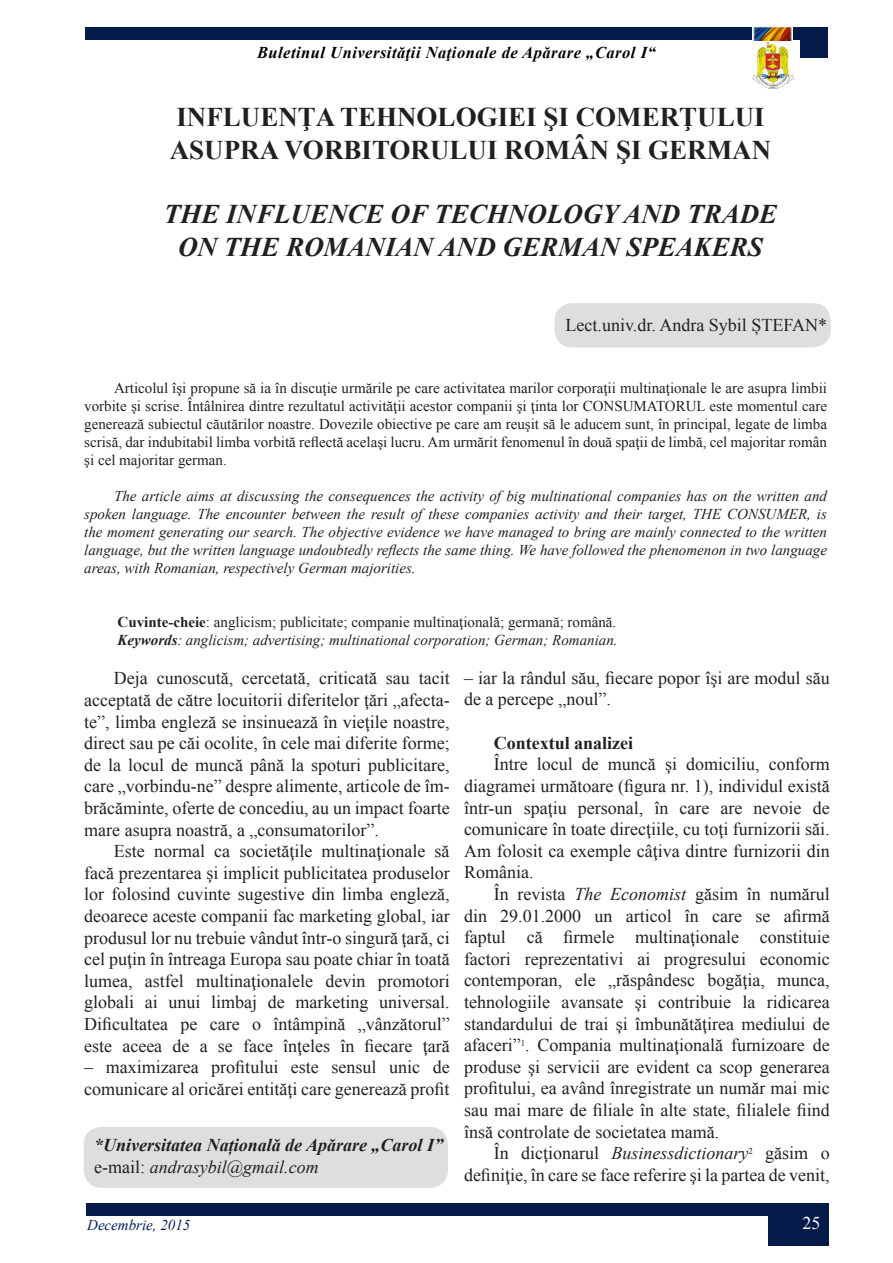
<style>
.page{position:relative;width:893px;height:1263px;background:#fff}
.page>*{position:absolute;margin:0;border:0;box-sizing:border-box;transform-origin:0 0}
.t1{font:700 27px "Times New Roman";color:#231f20}
.t2{font:italic 700 27px "Times New Roman";color:#231f20}
.t3{font:18px/21.6px "Times New Roman";color:#231f20;text-align:justify}
.t4{font:italic 700 18px "Times New Roman";color:#231f20}
.t5{font:italic 18px "Times New Roman";color:#231f20}
.t6{font:700 18px "Times New Roman";color:#231f20}
.t7{font:18px "Times New Roman";color:#fff}
.t8{font:italic 700 16.5px "Times New Roman";letter-spacing:.03em;color:#000103}
.t9{font:15px/18px "Times New Roman";color:#231f20;text-align:justify}
.t10{font:italic 15px/18px "Times New Roman";color:#231f20;text-align:justify}
.t11{font:italic 15px "Times New Roman";color:#001d67}
.s1{font-weight:700}
.s2{font-style:normal}
.s3{font-style:italic}
</style>
<div class="page">
<img style="left:753px;top:43px;width:40px;height:45px">
<div style="left:85px;top:27px;width:743px;height:13px;background:#041b49"></div>
<img style="left:752px;top:27px;width:40px;height:13px">
<div style="left:800px;top:36px;width:28px;height:22px;background:#041b49"></div>
<div style="left:87px;top:1203px;width:742px;height:13px;background:#041b49"></div>
<div style="left:768px;top:1216px;width:61px;height:29px;background:#041b49"></div>
<div style="left:554px;top:303px;width:277px;height:44px;background:#dddee0;border-radius:18px"></div>
<div style="left:84px;top:1127px;width:364px;height:61px;background:#dddee0;border-radius:18px"></div>
<p class="t8" style="left:257px;top:41px;width:400px">Buletinul Universităţii Naţionale de Apărare „Carol I“</p>
<p class="t1" style="left:176px;top:98px;width:590px">INFLUENŢA TEHNOLOGIEI ŞI COMERŢULUI</p>
<p class="t1" style="left:170px;top:130px;width:603px">ASUPRA VORBITORULUI ROMÂN ŞI GERMAN</p>
<p class="t2" style="left:164px;top:195px;width:615px">THE INFLUENCE OF TECHNOLOGY AND TRADE</p>
<p class="t2" style="left:178px;top:228px;width:586px">ON THE ROMANIAN AND GERMAN SPEAKERS</p>
<p class="t3" style="left:565px;top:314px;width:263px">Lect.univ.dr. Andra Sybil ȘTEFAN*</p>
<p class="t9" style="left:84px;top:378px;width:744px;text-indent:30px">Articolul îşi propune să ia în discuţie urmările pe care activitatea marilor corporaţii multinaţionale le are asupra limbii vorbite şi scrise. Întâlnirea dintre rezultatul activităţii acestor companii şi ţinta lor CONSUMATORUL este momentul care generează subiectul căutărilor noastre. Dovezile obiective pe care am reuşit să le aducem sunt, în principal, legate de limba scrisă, dar indubitabil limba vorbită reflectă acelaşi lucru. Am urmărit fenomenul în două spaţii de limbă, cel majoritar român şi cel majoritar german.</p>
<p class="t10" style="left:84px;top:486px;width:744px;text-indent:30px">The article aims at discussing the consequences the activity of big multinational companies has on the written and spoken language. The encounter between the result of these companies activity and their target, THE CONSUMER, is the moment generating our search. The objective evidence we have managed to bring are mainly connected to the written language, but the written language undoubtedly reflects the same thing. We have followed the phenomenon in two language areas, with Romanian, respectively German majorities.</p>
<p class="t9" style="left:118px;top:612px;width:500px"><span class="s1">Cuvinte-cheie</span>: anglicism; publicitate; companie multinaţională; germană; română.</p>
<p class="t10" style="left:118px;top:630px;width:501px"><span class="s1">Keywords</span>: anglicism; advertising; multinational corporation; German; Romanian.</p>
<p class="t3" style="left:84px;top:667px;width:367px;text-indent:30px">Deja cunoscută, cercetată, criticată sau tacit acceptată de către locuitorii diferitelor ţări „afecta&shy;te”, limba engleză se insinuează în vieţile noastre, direct sau pe căi ocolite, în cele mai diferite forme; de la locul de muncă până la spoturi publicitare, care „vorbindu-ne” despre alimente, articole de îm&shy;brăcăminte, oferte de concediu, au un impact foarte mare asupra noastră, a „consumatorilor”.</p>
<p class="t3" style="left:84px;top:840px;width:367px;text-indent:30px">Este normal ca societăţile multinaţionale să facă prezentarea şi implicit publicitatea produselor lor folosind cuvinte sugestive din limba engleză, deoarece aceste companii fac marketing global, iar produsul lor nu trebuie vândut într-o singură ţară, ci cel puţin în întreaga Europa sau poate chiar în toată lumea, astfel multinaţionalele devin promotori globali ai unui limbaj de marketing universal.<br>Dificultatea pe care o întâmpină „vânzătorul” este aceea de a se face înţeles în fiecare ţară</p>
<p class="t3" style="left:84px;top:1056px;width:367px">– maximizarea profitului este sensul unic de comunicare al oricărei entităţi care generează profit</p>
<p class="t4" style="left:94px;top:1133px;width:350px">*Universitatea Națională de Apărare „Carol I”</p>
<p class="t5" style="left:94px;top:1154px;width:226px"><span class="s2">e-mail:</span> andrasybil@gmail.com</p>
<p class="t3" style="left:464px;top:666px;width:367px">– iar la rândul său, fiecare popor îşi are modul său de a percepe „noul”.</p>
<p class="t6" style="left:494px;top:730px;width:141px">Contextul analizei</p>
<p class="t3" style="left:464px;top:753px;width:367px;text-indent:30px">Între locul de muncă şi domiciliu, conform diagramei următoare (figura nr. 1), individul există într-un spaţiu personal, în care are nevoie de comunicare în toate direcţiile, cu toţi furnizorii săi.<br>Am folosit ca exemple câţiva dintre furnizorii din România.</p>
<p class="t3" style="left:464px;top:882px;width:367px;text-indent:30px">În revista <span class="s3">The Economist</span> găsim în numărul din 29.01.2000 un articol în care se afirmă faptul că firmele multinaţionale constituie factori reprezentativi ai progresului economic contemporan, ele „răspândesc bogăţia, munca, tehnologiile avansate şi contribuie la ridicarea standardului de trai şi îmbunătăţirea mediului de afaceri”<sup>1</sup>. Compania multinaţională furnizoare de produse şi servicii are evident ca scop generarea profitului, ea având înregistrate un număr mai mic sau mai mare de filiale în alte state, filialele fiind însă controlate de societatea mamă.</p>
<p class="t3" style="left:464px;top:1142px;width:367px;text-align:right">În dicţionarul <span class="s3">Businessdictionary</span><sup>2</sup> găsim o definiţie, în care se face referire şi la partea de venit,</p>
<p class="t11" style="left:87px;top:1215px;width:105px">Decembrie, 2015</p>
<p class="t7" style="left:802px;top:1210px;width:19px">25</p>
</div>
